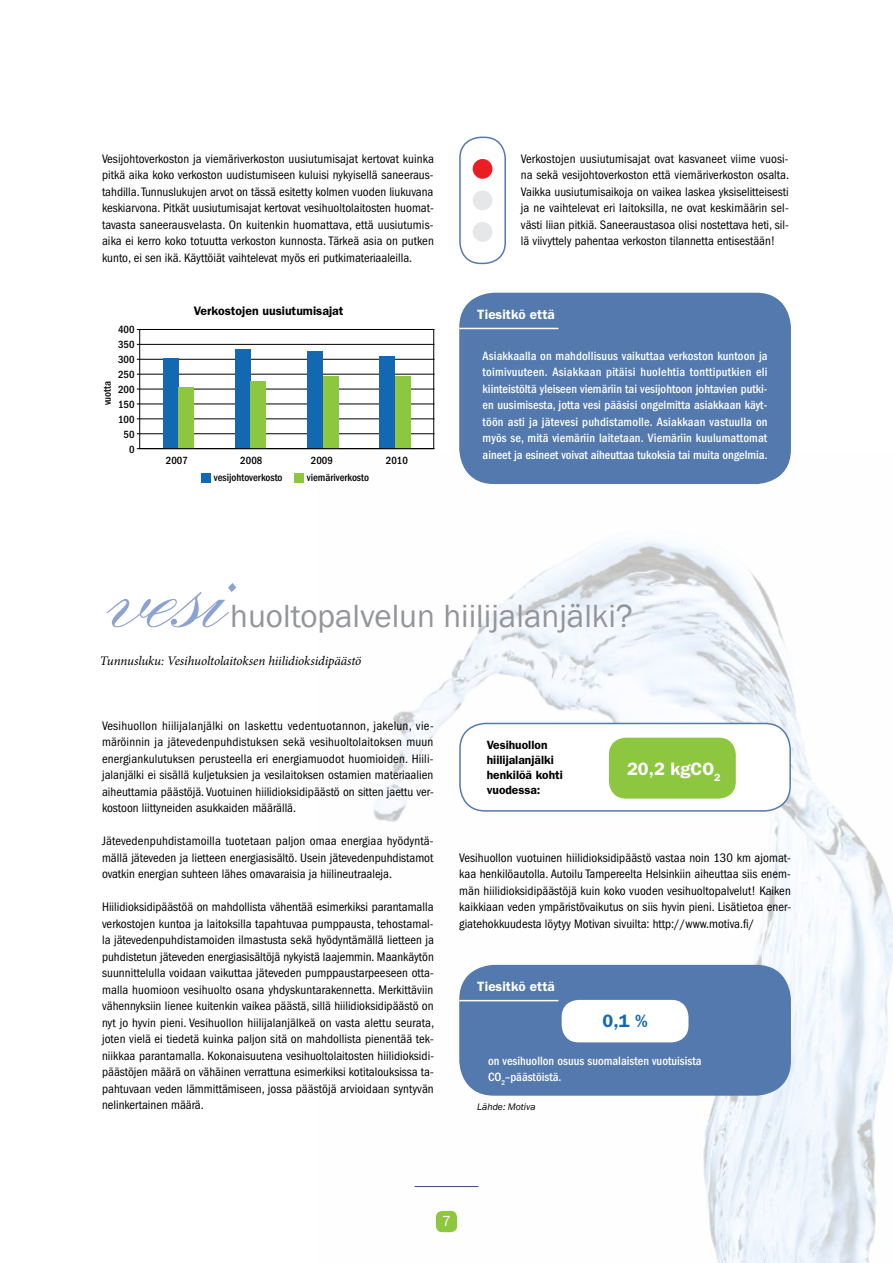
<style>
.page{position:relative;width:893px;height:1263px;background:#fff}
.page>*{position:absolute;margin:0;border:0;box-sizing:border-box;transform-origin:0 0}
.t1{font:700 135px "Kuenstler Script Two";color:#8ca2d3}
.t2{font:33px "Franklin Gothic";color:#939598}
.t3{font:600 18px "Franklin Gothic";color:#fff}
.t4{font:600 18px "Franklin Gothic";color:#1268b3}
.t5{font:15px "Franklin Gothic";color:#fff}
.t6{font:600 13.5px "Franklin Gothic";color:#fff}
.t7{font:italic 13.05px "Minion Pro";letter-spacing:-.01em;color:#000}
.t8{font:condensed 12.75px/16.5px "Franklin Gothic";color:#000;text-align:justify}
.t9{font:500 condensed 12.45px/16.5px "Franklin Gothic";color:#fff;text-align:justify}
.t10{font:600 12.3px "Franklin Gothic";color:#000}
.t11{font:600 12px/15px "Franklin Gothic";color:#000}
.t12{font:500 condensed 10.8px/15px "Franklin Gothic";color:#000;text-align:right}
.t13{font:italic 9.75px "Franklin Gothic";color:#000}
</style>
<div class="page">
<img style="left:373px;top:456px;width:520px;height:807px">
<div style="left:436px;top:1211px;width:21px;height:21px;background:#8dc63f;border-radius:6px"></div>
<div style="left:459px;top:137px;width:47px;height:127px;border:2px solid #5379ae;border-radius:21px"></div>
<div style="left:473px;top:159px;width:19px;height:20px;background:#ed1d24;border-radius:50%"></div>
<div style="left:473px;top:190px;width:19px;height:20px;background:#e6e7e8;border-radius:50%"></div>
<div style="left:473px;top:222px;width:19px;height:20px;background:#e6e7e8;border-radius:50%"></div>
<div style="left:460px;top:723px;width:330px;height:88px;background:#fff;border-radius:26px"></div>
<div style="left:459px;top:723px;width:332px;height:89px;border:2px solid #5379ae;border-radius:26px"></div>
<div style="left:609px;top:738px;width:127px;height:60px;background:#8dc63f;border-radius:17px"></div>
<hr style="left:137px;top:404px;width:297px;height:1px;background:#000">
<hr style="left:137px;top:419px;width:297px;height:1px;background:#000">
<hr style="left:137px;top:329px;width:297px;height:1px;background:#000">
<hr style="left:137px;top:344px;width:297px;height:1px;background:#000">
<hr style="left:137px;top:359px;width:297px;height:1px;background:#000">
<hr style="left:137px;top:374px;width:297px;height:1px;background:#000">
<hr style="left:137px;top:389px;width:297px;height:1px;background:#000">
<hr style="left:137px;top:433px;width:297px;height:1px;background:#000">
<hr style="left:137px;top:448px;width:297px;height:1px;background:#000">
<div style="left:163px;top:358px;width:16px;height:91px;background:#1268b3"></div>
<div style="left:179px;top:387px;width:15px;height:62px;background:#8dc63f"></div>
<div style="left:235px;top:349px;width:16px;height:100px;background:#1268b3"></div>
<div style="left:251px;top:381px;width:15px;height:68px;background:#8dc63f"></div>
<div style="left:307px;top:352px;width:16px;height:97px;background:#1268b3"></div>
<div style="left:323px;top:376px;width:15px;height:73px;background:#8dc63f"></div>
<div style="left:379px;top:356px;width:16px;height:93px;background:#1268b3"></div>
<div style="left:395px;top:376px;width:15px;height:73px;background:#8dc63f"></div>
<div style="left:202px;top:473px;width:9px;height:9px;background:#1268b3"></div>
<div style="left:294px;top:473px;width:9px;height:9px;background:#8dc63f"></div>
<div style="left:140px;top:329px;width:294px;height:120px;border:1px solid #000"></div>
<div style="left:460px;top:293px;width:330px;height:190px;background:#5379ae;border-radius:34px"></div>
<div style="left:459px;top:293px;width:332px;height:191px;border:2px solid #5379ae;border-radius:34px"></div>
<hr style="left:459px;top:328px;width:99px;height:1px;background:#fff">
<div style="left:460px;top:965px;width:330px;height:130px;background:#5379ae;border-radius:34px"></div>
<div style="left:459px;top:965px;width:332px;height:131px;border:2px solid #5379ae;border-radius:34px"></div>
<hr style="left:459px;top:1000px;width:99px;height:1px;background:#fff">
<div style="left:562px;top:1000px;width:126px;height:42px;background:#fff;border-radius:17px"></div>
<hr style="left:415px;top:1186px;width:63px;height:1px;background:#3c4a78">
<p class="t8" style="left:102px;top:150px;width:333px">Vesijohtoverkoston ja viemäriverkoston uusiutumisajat kertovat kuinka pitkä aika koko verkoston uudistumiseen kuluisi nykyisellä saneeraus&shy;tahdilla. Tunnuslukujen arvot on tässä esitetty kolmen vuoden liukuvana keskiarvona. Pitkät uusiutumisajat kertovat vesihuoltolaitosten huomat&shy;tavasta saneerausvelasta. On kuitenkin huomattava, että uusiutumis&shy;aika ei kerro koko totuutta verkoston kunnosta. Tärkeä asia on putken kunto, ei sen ikä. Käyttöiät vaihtelevat myös eri putkimateriaaleilla.</p>
<p class="t12" style="left:118px;top:322px;width:18px">400<br>350<br>300<br>250<br>200<br>150<br>100<br>50<br>0</p>
<p class="t12" style="left:100px;top:405px;width:26px;rotate:-90deg">vuotta</p>
<p class="t10" style="left:194px;top:303px;width:151px">Verkostojen uusiutumisajat</p>
<p class="t12" style="left:166px;top:453px;width:24px">2007</p>
<p class="t12" style="left:240px;top:453px;width:24px">2008</p>
<p class="t12" style="left:311px;top:453px;width:24px">2009</p>
<p class="t12" style="left:386px;top:453px;width:24px">2010</p>
<p class="t12" style="left:214px;top:470px;width:70px">vesijohtoverkosto</p>
<p class="t12" style="left:307px;top:470px;width:64px">viemäriverkosto</p>
<p class="t8" style="left:521px;top:150px;width:270px">Verkostojen uusiutumisajat ovat kasvaneet viime vuosi&shy;na sekä vesijohtoverkoston että viemäriverkoston osalta.<br>Vaikka uusiutumisaikoja on vaikea laskea yksiselitteisesti ja ne vaihtelevat eri laitoksilla, ne ovat keskimäärin sel&shy;västi liian pitkiä. Saneeraustasoa olisi nostettava heti, sil&shy;lä viivyttely pahentaa verkoston tilannetta entisestään!</p>
<p class="t6" style="left:477px;top:306px;width:79px">Tiesitkö että</p>
<p class="t9" style="left:483px;top:347px;width:287px">Asiakkaalla on mahdollisuus vaikuttaa verkoston kuntoon ja toimivuuteen. Asiakkaan pitäisi huolehtia tonttiputkien eli kiinteistöltä yleiseen viemäriin tai vesijohtoon johtavien putki&shy;en uusimisesta, jotta vesi pääsisi ongelmitta asiakkaan käyt&shy;töön asti ja jätevesi puhdistamolle. Asiakkaan vastuulla on myös se, mitä viemäriin laitetaan. Viemäriin kuulumattomat aineet ja esineet voivat aiheuttaa tukoksia tai muita ongelmia.</p>
<h1 class="t1" style="left:100px;top:512px;width:122px">vesi</h1>
<h2 class="t2" style="left:230px;top:595px;width:404px">huoltopalvelun hiilijalanjälki?</h2>
<p class="t7" style="left:100px;top:652px;width:263px">Tunnusluku: Vesihuoltolaitoksen hiilidioksidipäästö</p>
<p class="t8" style="left:102px;top:717px;width:333px">Vesihuollon hiilijalanjälki on laskettu vedentuotannon, jakelun, vie&shy;märöinnin ja jätevedenpuhdistuksen sekä vesihuoltolaitoksen muun energiankulutuksen perusteella eri energiamuodot huomioiden. Hiili&shy;jalanjälki ei sisällä kuljetuksien ja vesilaitoksen ostamien materiaalien aiheuttamia päästöjä. Vuotuinen hiilidioksidipäästö on sitten jaettu ver&shy;kostoon liittyneiden asukkaiden määrällä.</p>
<p class="t8" style="left:102px;top:833px;width:333px">Jätevedenpuhdistamoilla tuotetaan paljon omaa energiaa hyödyntä&shy;mällä jäteveden ja lietteen energiasisältö. Usein jätevedenpuhdistamot ovatkin energian suhteen lähes omavaraisia ja hiilineutraaleja.</p>
<p class="t8" style="left:102px;top:899px;width:334px">Hiilidioksidipäästöä on mahdollista vähentää esimerkiksi parantamalla verkostojen kuntoa ja laitoksilla tapahtuvaa pumppausta, tehostamal&shy;la jätevedenpuhdistamoiden ilmastusta sekä hyödyntämällä lietteen ja puhdistetun jäteveden energiasisältöjä nykyistä laajemmin. Maankäytön suunnittelulla voidaan vaikuttaa jäteveden pumppaustarpeeseen otta&shy;malla huomioon vesihuolto osana yhdyskuntarakennetta. Merkittäviin vähennyksiin lienee kuitenkin vaikea päästä, sillä hiilidioksidipäästö on nyt jo hyvin pieni. Vesihuollon hiilijalanjälkeä on vasta alettu seurata, joten vielä ei tiedetä kuinka paljon sitä on mahdollista pienentää tek&shy;niikkaa parantamalla. Kokonaisuutena vesihuoltolaitosten hiilidioksidi&shy;päästöjen määrä on vähäinen verrattuna esimerkiksi kotitalouksissa ta&shy;pahtuvaan veden lämmittämiseen, jossa päästöjä arvioidaan syntyvän nelinkertainen määrä.</p>
<p class="t11" style="left:487px;top:738px;width:78px">Vesihuollon hiilijalanjälki henkilöä kohti vuodessa:</p>
<h3 class="t3" style="left:627px;top:759px;width:95px">20,2 kgCO<sub>2</sub></h3>
<p class="t8" style="left:459px;top:849px;width:333px">Vesihuollon vuotuinen hiilidioksidipäästö vastaa noin 130 km ajomat&shy;kaa henkilöautolla. Autoilu Tampereelta Helsinkiin aiheuttaa siis enem&shy;män hiilidioksidipäästöjä kuin koko vuoden vesihuoltopalvelut! Kaiken kaikkiaan veden ympäristövaikutus on siis hyvin pieni. Lisätietoa ener&shy;giatehokkuudesta löytyy Motivan sivuilta: http://www.motiva.fi/</p>
<p class="t6" style="left:477px;top:978px;width:79px">Tiesitkö että</p>
<h3 class="t4" style="left:603px;top:1010px;width:46px">0,1 %</h3>
<p class="t9" style="left:488px;top:1052px;width:215px">on vesihuollon osuus suomalaisten vuotuisista<br>CO<sub>2</sub>–päästöistä.</p>
<p class="t13" style="left:477px;top:1101px;width:60px">Lähde: Motiva</p>
<p class="t5" style="left:442px;top:1212px;width:10px">7</p>
</div>
